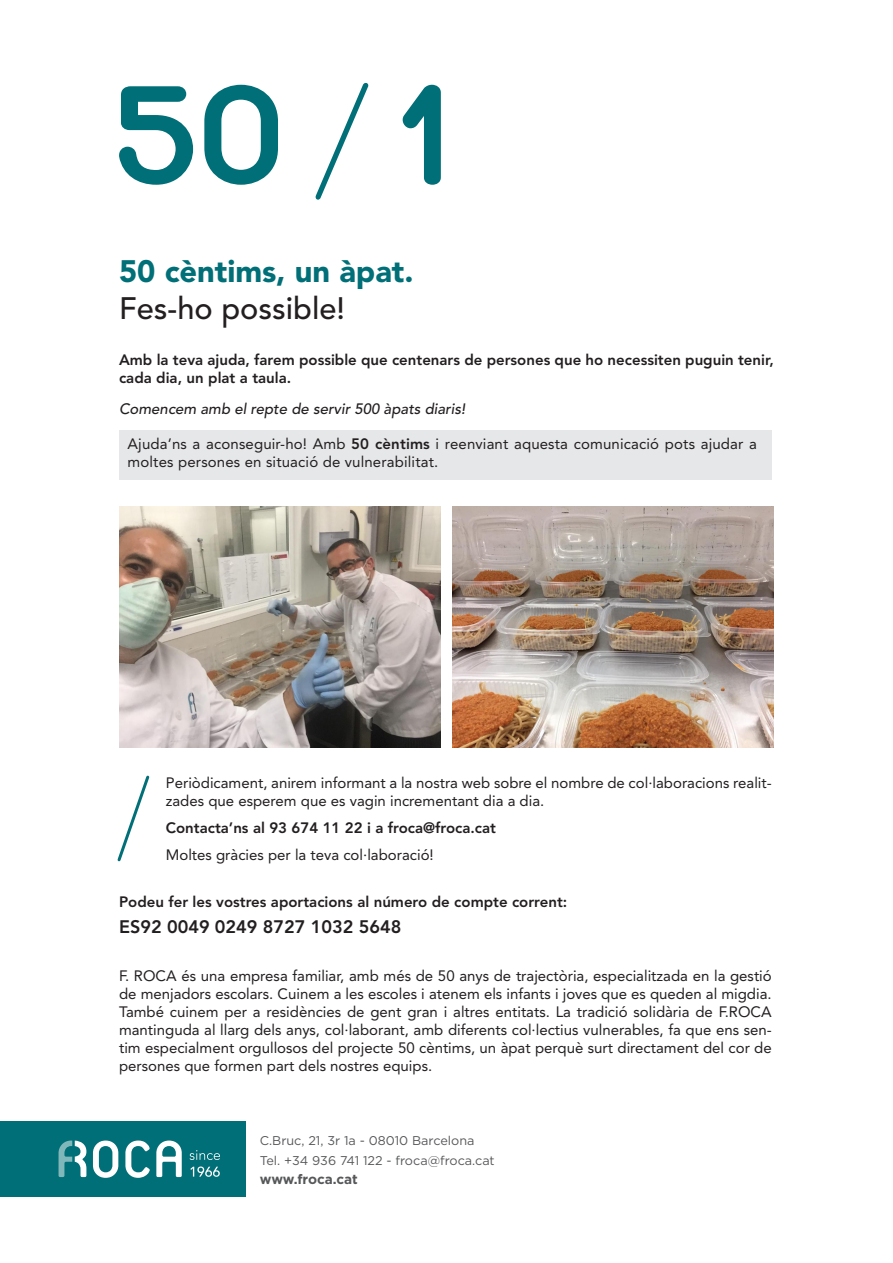
<style>
.page{position:relative;width:893px;height:1263px;background:#fff}
.page>*{position:absolute;margin:0;border:0;box-sizing:border-box;transform-origin:0 0}
.t1{font:900 30.9px "Avenir LT Std";color:#006f77}
.t2{font:500 30.9px "Avenir LT Std";color:#231f20}
.t3{font:800 18px "Avenir LT Std";color:#231f20}
.t4{font:15px/18px "Avenir LT Std";color:#231f20}
.t5{font:800 15px/18px "Avenir LT Std";color:#231f20}
.t6{font:italic 500 15px "Avenir LT Std";color:#231f20}
.t7{font:700 13.65px "Gotham";letter-spacing:-.005em;color:#57585a}
.t8{font:12.6px/20.4px "Gotham";color:#57585a}
.s1{font-weight:800}
</style>
<div class="page">
<div style="left:119px;top:431px;width:653px;height:49px;background:#e6e7e9"></div>
<svg style="left:119px;top:86px;width:74px;height:99px"></svg>
<svg style="left:204px;top:85px;width:74px;height:100px"></svg>
<svg style="left:316px;top:83px;width:52px;height:117px"></svg>
<svg style="left:402px;top:85px;width:39px;height:100px"></svg>
<img style="left:119px;top:506px;width:321px;height:241px">
<img style="left:452px;top:506px;width:322px;height:241px">
<svg style="left:117px;top:775px;width:33px;height:87px"></svg>
<div style="left:0;top:1121px;width:246px;height:76px;background:#006f77"></div>
<svg style="left:59px;top:1140px;width:27px;height:37px"></svg>
<svg style="left:93px;top:1140px;width:25px;height:38px"></svg>
<svg style="left:125px;top:1140px;width:25px;height:38px"></svg>
<svg style="left:156px;top:1140px;width:26px;height:37px"></svg>
<svg style="left:190px;top:1150px;width:30px;height:10px"></svg>
<svg style="left:190px;top:1166px;width:30px;height:11px"></svg>
<p class="t1" style="left:119px;top:252px;width:296px">50 cèntims, un àpat.</p>
<p class="t2" style="left:119px;top:290px;width:228px">Fes-ho possible!</p>
<p class="t5" style="left:119px;top:351px;width:656px">Amb la teva ajuda, farem possible que centenars de persones que ho necessiten puguin tenir, cada dia, un plat a taula.</p>
<p class="t6" style="left:119px;top:400px;width:348px">Comencem amb el repte de servir 500 àpats diaris!</p>
<p class="t4" style="left:128px;top:435px;width:631px">Ajuda’ns a aconseguir-ho! Amb <span class="s1">50 cèntims</span> i reenviant aquesta comunicació pots ajudar a moltes persones en situació de vulnerabilitat.</p>
<p class="t4" style="left:166px;top:774px;width:607px">Periòdicament, anirem informant a la nostra web sobre el nombre de col·laboracions realit&shy;zades que esperem que es vagin incrementant dia a dia.</p>
<p class="t5" style="left:166px;top:819px;width:332px">Contacta’ns al 93 674 11 22 i a froca@froca.cat</p>
<p class="t4" style="left:166px;top:845px;width:269px">Moltes gràcies per la teva col·laboració!</p>
<p class="t5" style="left:119px;top:893px;width:450px">Podeu fer les vostres aportacions al número de compte corrent:</p>
<p class="t3" style="left:119px;top:916px;width:284px">ES92 0049 0249 8727 1032 5648</p>
<p class="t4" style="left:119px;top:967px;width:654px;text-align:justify">F. ROCA és una empresa familiar, amb més de 50 anys de trajectòria, especialitzada en la gestió de menjadors escolars. Cuinem a les escoles i atenem els infants i joves que es queden al migdia.<br>També cuinem per a residències de gent gran i altres entitats. La tradició solidària de F.ROCA mantinguda al llarg dels anys, col·laborant, amb diferents col·lectius vulnerables, fa que ens sen&shy;tim especialment orgullosos del projecte 50 cèntims, un àpat perquè surt directament del cor de persones que formen part dels nostres equips.</p>
<p class="t8" style="left:260px;top:1130px;width:236px">C.Bruc, 21, 3r 1a - 08010 Barcelona<br>Tel. +34 936 741 122 - froca@froca.cat</p>
<p class="t7" style="left:260px;top:1172px;width:100px">www.froca.cat</p>
</div>
